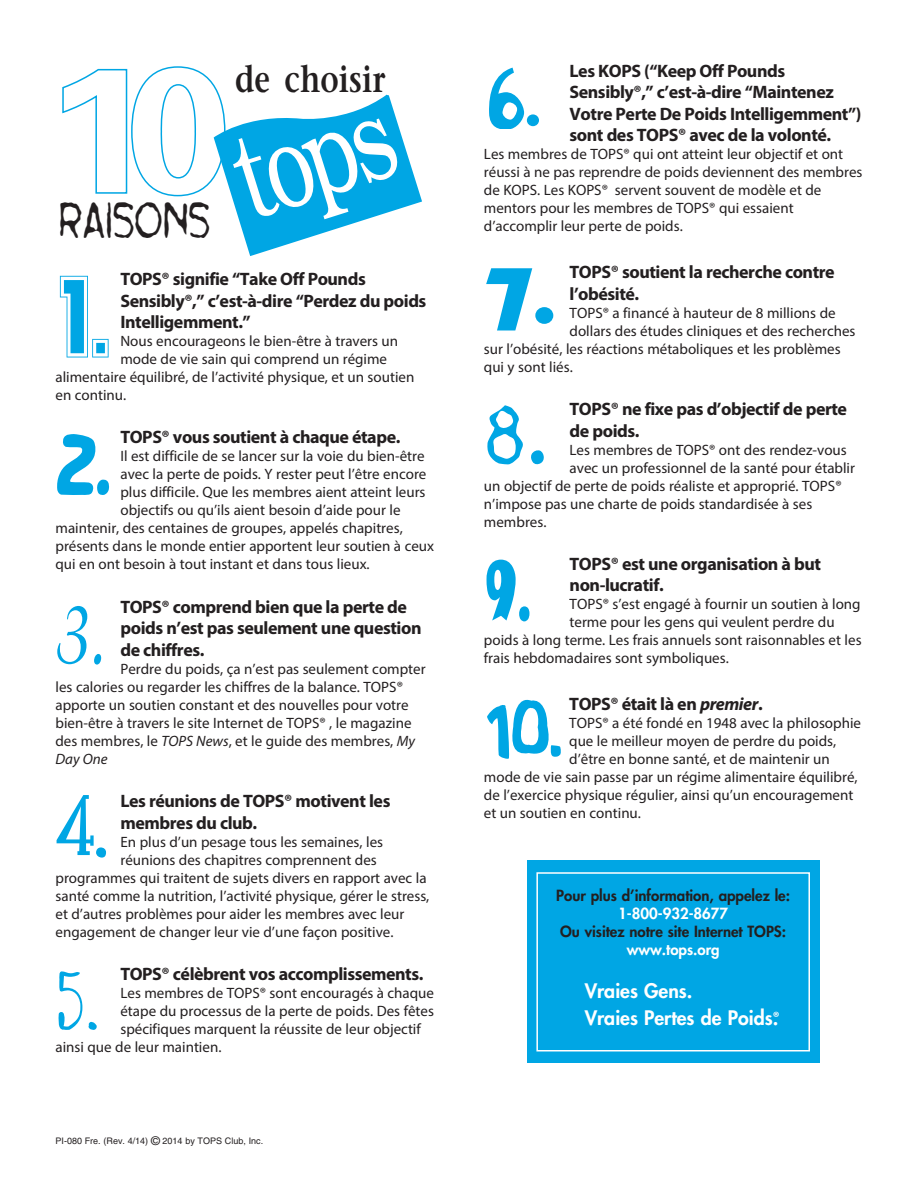
<style>
.page{position:relative;width:918px;height:1188px;background:#fff}
.page>*{position:absolute;margin:0;border:0;box-sizing:border-box;transform-origin:0 0}
.t1{font:51.3px "Bessie";letter-spacing:-.025em;color:#231f20;scale:.73 1}
.t2{font:600 37.5px "Stone Serif";color:#231f20;scale:.8 1}
.t3{font:800 19.5px "Futura Std";color:#fff}
.Lead{font:700 18px/21.6px "Myriad Pro";letter-spacing:-.025em;color:#231f20}
.Copy{font:15px/18px "Myriad Pro";color:#231f20}
.t4{font:800 15px/18px "Futura Std";color:#231f20;text-align:center}
.t5{font:9px "Helvetica LT Std";color:#231f20}
.s1{color:#fff}
.s2{font-style:italic}
.s3{font-size:12px}
</style>
<div class="page">
<svg style="left:60px;top:276px;width:49px;height:82px"></svg>
<svg style="left:57px;top:434px;width:52px;height:61px"></svg>
<svg style="left:57px;top:606px;width:30px;height:58px"></svg>
<svg style="left:94px;top:654px;width:7px;height:11px"></svg>
<svg style="left:57px;top:795px;width:37px;height:60px"></svg>
<div style="left:96px;top:847px;width:10px;height:11px;background:#00a6e4;border-radius:5px"></div>
<svg style="left:58px;top:971px;width:24px;height:59px"></svg>
<svg style="left:89px;top:1022px;width:8px;height:8px"></svg>
<svg style="left:62px;top:66px;width:360px;height:190px"></svg>
<svg style="left:489px;top:68px;width:35px;height:61px"></svg>
<div style="left:527px;top:114px;width:12px;height:12px;background:#00a6e4;border-radius:50%"></div>
<svg style="left:486px;top:268px;width:46px;height:63px"></svg>
<div style="left:535px;top:307px;width:18px;height:17px;background:#00a6e4;border-radius:50%"></div>
<svg style="left:487px;top:405px;width:36px;height:59px"></svg>
<svg style="left:531px;top:450px;width:13px;height:15px"></svg>
<svg style="left:487px;top:560px;width:42px;height:61px"></svg>
<svg style="left:487px;top:699px;width:74px;height:60px"></svg>
<div style="left:527px;top:860px;width:293px;height:202px;background:#00a6e4"></div>
<div style="left:536px;top:872px;width:274px;height:180px;border:2px solid #fff"></div>
<p class="t2" style="left:235px;top:57px;width:189px">de<span class="s1">?</span>choisir</p>
<p class="t1" style="left:58px;top:191px;width:210px">RAISONS</p>
<p class="Lead" style="left:120px;top:268px;width:308px">TOPS® signifie “Take Off Pounds<br>Sensibly®,” c’est-à-dire “Perdez du poids<br>Intelligemment.”</p>
<p class="Copy" style="left:120px;top:332px;width:279px">Nous encourageons le bien-être à travers un</p>
<p class="Copy" style="left:120px;top:350px;width:268px">mode de vie sain qui comprend un régime</p>
<p class="Copy" style="left:56px;top:368px;width:360px">alimentaire équilibré, de l’activité physique, et un soutien</p>
<p class="Copy" style="left:56px;top:386px;width:72px">en continu.</p>
<p class="Lead" style="left:120px;top:426px;width:281px">TOPS® vous soutient à chaque étape.</p>
<p class="Copy" style="left:120px;top:447px;width:306px">Il est difficile de se lancer sur la voie du bien-être</p>
<p class="Copy" style="left:120px;top:465px;width:307px">avec la perte de poids. Y rester peut l’être encore</p>
<p class="Copy" style="left:120px;top:483px;width:307px">plus difficile. Que les membres aient atteint leurs</p>
<p class="Copy" style="left:120px;top:501px;width:282px">objectifs ou qu’ils aient besoin d’aide pour le</p>
<p class="Copy" style="left:56px;top:519px;width:349px">maintenir, des centaines de groupes, appelés chapitres,</p>
<p class="Copy" style="left:56px;top:537px;width:380px">présents dans le monde entier apportent leur soutien à ceux</p>
<p class="Copy" style="left:56px;top:555px;width:316px">qui en ont besoin à tout instant et dans tous lieux.</p>
<p class="Lead" style="left:120px;top:595px;width:303px">TOPS® comprend bien que la perte de poids n’est pas seulement une question de chiffres.</p>
<p class="Copy" style="left:56px;top:660px;width:372px;text-indent:65px">Perdre du poids, ça n’est pas seulement compter les calories ou regarder les chiffres de la balance. TOPS® apporte un soutien constant et des nouvelles pour votre bien-être à travers le site Internet de TOPS® , le magazine des membres, le <span class="s2">TOPS News</span>, et le guide des membres, <span class="s2">My Day One</span></p>
<p class="Lead" style="left:120px;top:790px;width:272px">Les réunions de TOPS® motivent les membres du club.</p>
<p class="Copy" style="left:120px;top:832px;width:264px">En plus d’un pesage tous les semaines, les</p>
<p class="Copy" style="left:120px;top:850px;width:258px">réunions des chapitres comprennent des</p>
<p class="Copy" style="left:56px;top:868px;width:373px">programmes qui traitent de sujets divers en rapport avec la</p>
<p class="Copy" style="left:56px;top:886px;width:375px">santé comme la nutrition, l’activité physique, gérer le stress,</p>
<p class="Copy" style="left:56px;top:904px;width:350px">et d’autres problèmes pour aider les membres avec leur</p>
<p class="Copy" style="left:56px;top:922px;width:340px">engagement de changer leur vie d’une façon positive.</p>
<p class="Lead" style="left:120px;top:962px;width:305px">TOPS® célèbrent vos accomplissements.</p>
<p class="Copy" style="left:120px;top:984px;width:315px">Les membres de TOPS® sont encouragés à chaque</p>
<p class="Copy" style="left:120px;top:1002px;width:315px">étape du processus de la perte de poids. Des fêtes</p>
<p class="Copy" style="left:120px;top:1020px;width:302px">spécifiques marquent la réussite de leur objectif</p>
<p class="Copy" style="left:56px;top:1038px;width:167px">ainsi que de leur maintien.</p>
<p class="t5" style="left:56px;top:1136px;width:209px">PI-080 Fre. (Rev. 4/14) <span class="s3">©</span> 2014 by TOPS Club, Inc.</p>
<p class="Lead" style="left:570px;top:59px;width:293px">Les KOPS (“Keep Off Pounds Sensibly®,” c’est-à-dire “Maintenez Votre Perte De Poids Intelligemment”) sont des TOPS® avec de la volonté.</p>
<p class="Copy" style="left:484px;top:145px;width:380px">Les membres de TOPS® qui ont atteint leur objectif et ont réussi à ne pas reprendre de poids deviennent des membres de KOPS. Les KOPS® servent souvent de modèle et de mentors pour les membres de TOPS® qui essaient d’accomplir leur perte de poids.</p>
<p class="Lead" style="left:570px;top:261px;width:267px">TOPS® soutient la recherche contre l’obésité.</p>
<p class="Copy" style="left:570px;top:303px;width:268px">TOPS® a financé à hauteur de 8 millions de</p>
<p class="Copy" style="left:484px;top:321px;width:373px;text-indent:86px">dollars des études cliniques et des recherches sur l’obésité, les réactions métaboliques et les problèmes qui y sont liés.</p>
<p class="Lead" style="left:570px;top:397px;width:279px">TOPS® ne fixe pas d’objectif de perte de poids.</p>
<p class="Copy" style="left:570px;top:440px;width:279px">Les membres de TOPS® ont des rendez-vous</p>
<p class="Copy" style="left:570px;top:458px;width:287px">avec un professionnel de la santé pour établir</p>
<p class="Copy" style="left:484px;top:476px;width:359px">un objectif de perte de poids réaliste et approprié. TOPS®</p>
<p class="Copy" style="left:484px;top:494px;width:330px">n’impose pas une charte de poids standardisée à ses</p>
<p class="Copy" style="left:484px;top:512px;width:64px">membres.</p>
<p class="Lead" style="left:570px;top:552px;width:253px">TOPS® est une organisation à but non-lucratif.</p>
<p class="Copy" style="left:570px;top:595px;width:293px">TOPS® s’est engagé à fournir un soutien à long</p>
<p class="Copy" style="left:570px;top:613px;width:267px">terme pour les gens qui veulent perdre du</p>
<p class="Copy" style="left:484px;top:631px;width:379px">poids à long terme. Les frais annuels sont raisonnables et les</p>
<p class="Copy" style="left:484px;top:649px;width:246px">frais hebdomadaires sont symboliques.</p>
<p class="Lead" style="left:569px;top:693px;width:195px">TOPS® était là en <span class="s2">premier</span>.</p>
<p class="Copy" style="left:569px;top:714px;width:293px">TOPS® a été fondé en 1948 avec la philosophie</p>
<p class="Copy" style="left:569px;top:732px;width:269px">que le meilleur moyen de perdre du poids,</p>
<p class="Copy" style="left:569px;top:750px;width:262px">d’être en bonne santé, et de maintenir un</p>
<p class="Copy" style="left:484px;top:768px;width:375px">mode de vie sain passe par un régime alimentaire équilibré,</p>
<p class="Copy" style="left:484px;top:786px;width:371px">de l’exercice physique régulier, ainsi qu’un encouragement</p>
<p class="Copy" style="left:484px;top:804px;width:159px">et un soutien en continu.</p>
<p class="t4" style="left:556px;top:886px;width:235px">Pour plus d’information, appelez le:<br><span class="s1">1-800-932-8677</span></p>
<p class="t4" style="left:560px;top:922px;width:227px">Ou visitez notre site Internet TOPS: <span class="s1">www.tops.org</span></p>
<p class="t3" style="left:585px;top:979px;width:109px">Vraies Gens.</p>
<p class="t3" style="left:585px;top:1006px;width:196px">Vraies Pertes de Poids<sup>®</sup>.</p>
</div>
